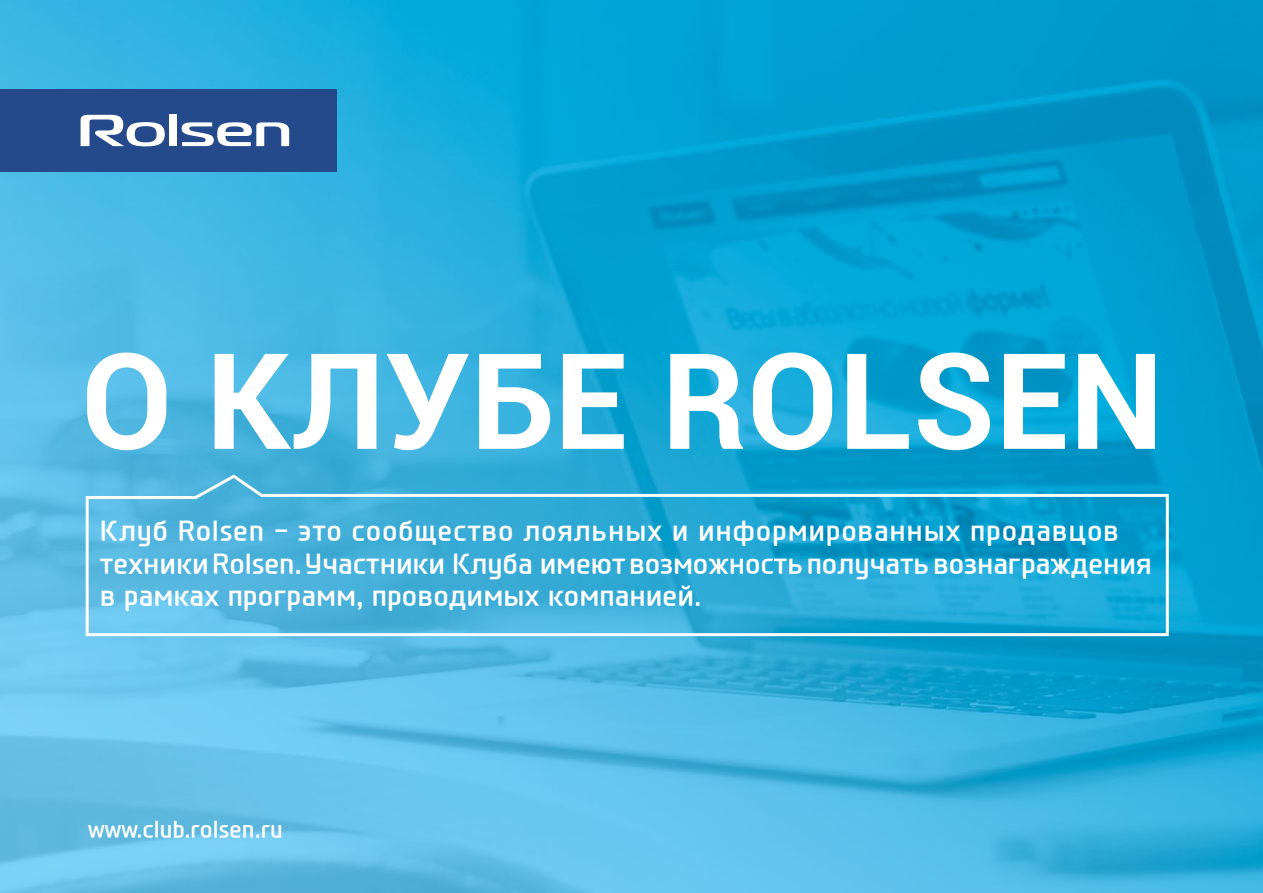
<style>
.page{position:relative;width:1263px;height:893px;background:#fff}
.page>*{position:absolute;margin:0;border:0;box-sizing:border-box;transform-origin:0 0}
.t1{font:700 133.5px "Roboto";color:#fff}
.t2{font:700 27px/32.4px "Modern H";color:#fff}
.t3{font:700 22.5px "Modern H";color:#fff}
</style>
<div class="page">
<img style="left:0;top:0;width:1263px;height:893px">
<svg style="left:84px;top:473px;width:1086px;height:165px;background:#36add7"></svg>
<div style="left:0;top:89px;width:337px;height:82px;background:#244a8c"></div>
<svg style="left:81px;top:115px;width:84px;height:31px"></svg>
<div style="left:169px;top:115px;width:8px;height:31px;background:#fff"></div>
<svg style="left:182px;top:122px;width:107px;height:24px"></svg>
<h1 class="t1" style="left:81px;top:307px;width:1084px">О КЛУБЕ ROLSEN</h1>
<p class="t2" style="left:100px;top:515px;width:1053px">Клуб Rolsen - это сообщество лояльных и информированных продавцов техники Rolsen. Участники Клуба имеют возможность получать вознаграждения в рамках программ, проводимых компанией.</p>
<p class="t3" style="left:88px;top:816px;width:196px">www.club.rolsen.ru</p>
</div>
